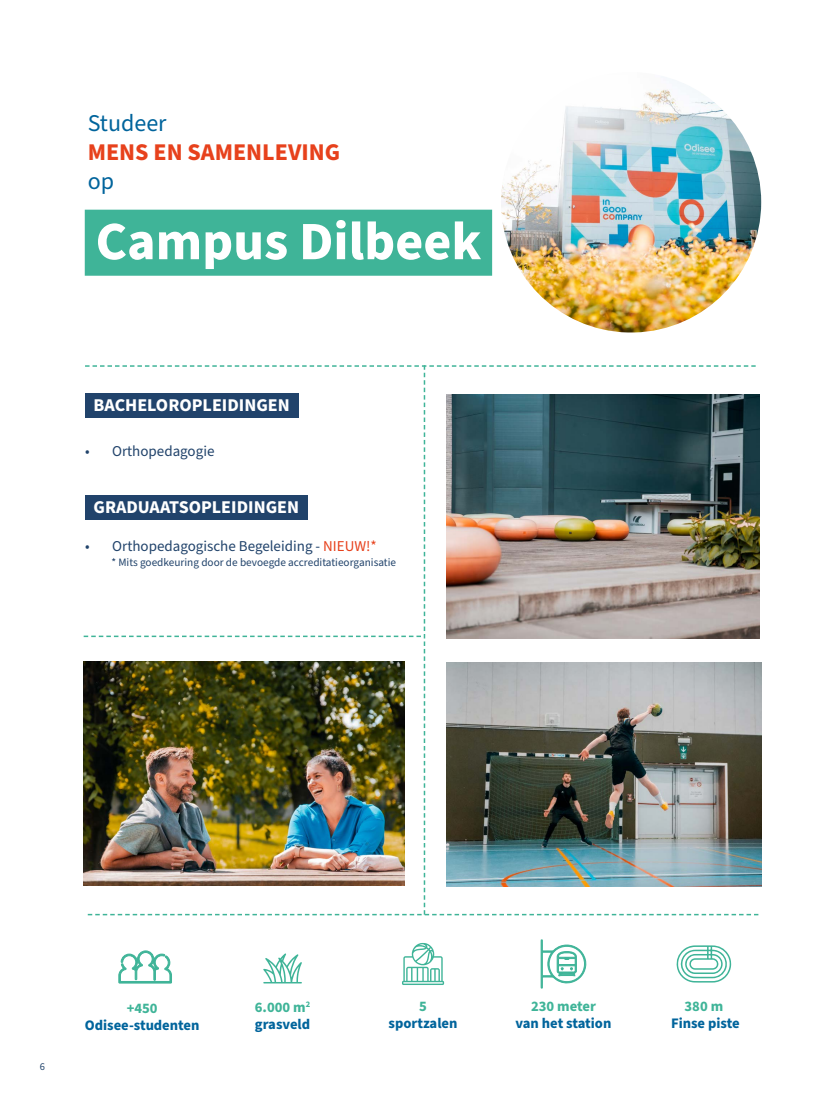
<style>
.page{position:relative;width:825px;height:1115px;background:#fff}
.page>*{position:absolute;margin:0;border:0;box-sizing:border-box;transform-origin:0 0}
.t1{font:700 54px "Source Sans Pro";color:#fff}
.t2{font:700 24px "Source Sans Pro";color:#e7411c}
.t3{font:24px "Source Sans Pro";color:#00649c}
.t4{font:700 18px "Source Sans Pro";color:#fff}
.t5{font:15px "Source Sans Pro";color:#21436b}
.t6{font:700 14.55px/17.4px "Source Sans Pro";color:#00649c}
.t7{font:700 14.55px "Source Sans Pro";color:#3fb498}
.t8{font:11.25px "Source Sans Pro";color:#21436b}
.t9{font:10.5px "Source Sans Pro";color:#21436b}
.s1{color:#e7411c}
.s2{color:#3fb498}
</style>
<div class="page">
<div style="left:85px;top:209px;width:407px;height:66px;background:#3fb498"></div>
<img style="left:501px;top:72px;width:260px;height:260px;border-radius:129px">
<svg style="left:541px;top:939px;width:45px;height:48px"></svg>
<svg style="left:402px;top:943px;width:42px;height:41px"></svg>
<svg style="left:263px;top:953px;width:39px;height:30px"></svg>
<svg style="left:676px;top:945px;width:55px;height:37px"></svg>
<img style="left:84px;top:365px;width:674px;height:550px">
<svg style="left:119px;top:950px;width:53px;height:32px"></svg>
<h2 class="t3" style="left:88px;top:107px;width:80px">Studeer</h2>
<h2 class="t2" style="left:88px;top:135px;width:254px">MENS EN SAMENLEVING</h2>
<h2 class="t3" style="left:88px;top:164px;width:28px">op</h2>
<h1 class="t1" style="left:96px;top:204px;width:387px">Campus Dilbeek</h1>
<p class="t4" style="left:94px;top:393px;width:198px">BACHELOROPLEIDINGEN</p>
<p class="t5" style="left:85px;top:441px;width:131px">• Orthopedagogie</p>
<p class="t4" style="left:94px;top:495px;width:207px">GRADUAATSOPLEIDINGEN</p>
<p class="t5" style="left:85px;top:535px;width:293px">• Orthopedagogische Begeleiding - <span class="s1">NIEUW!*</span></p>
<p class="t8" style="left:111px;top:554px;width:286px">* Mits goedkeuring door de bevoegde accreditatieorganisatie</p>
<p class="t9" style="left:40px;top:1059px;width:7px">6</p>
<p class="t7" style="left:127px;top:997px;width:32px">+450</p>
<p class="t6" style="left:85px;top:1016px;width:116px">Odisee-studenten</p>
<p class="t7" style="left:531px;top:995px;width:66px">230 meter</p>
<p class="t6" style="left:515px;top:1014px;width:97px">van het station</p>
<p class="t6" style="left:255px;top:998px;width:57px"><span class="s2">6.000 m</span><sup>2 </sup>grasveld</p>
<p class="t7" style="left:684px;top:995px;width:40px">380 m</p>
<p class="t7" style="left:419px;top:995px;width:9px">5</p>
<p class="t6" style="left:388px;top:1014px;width:70px">sportzalen</p>
<p class="t6" style="left:671px;top:1014px;width:70px">Finse piste</p>
</div>
